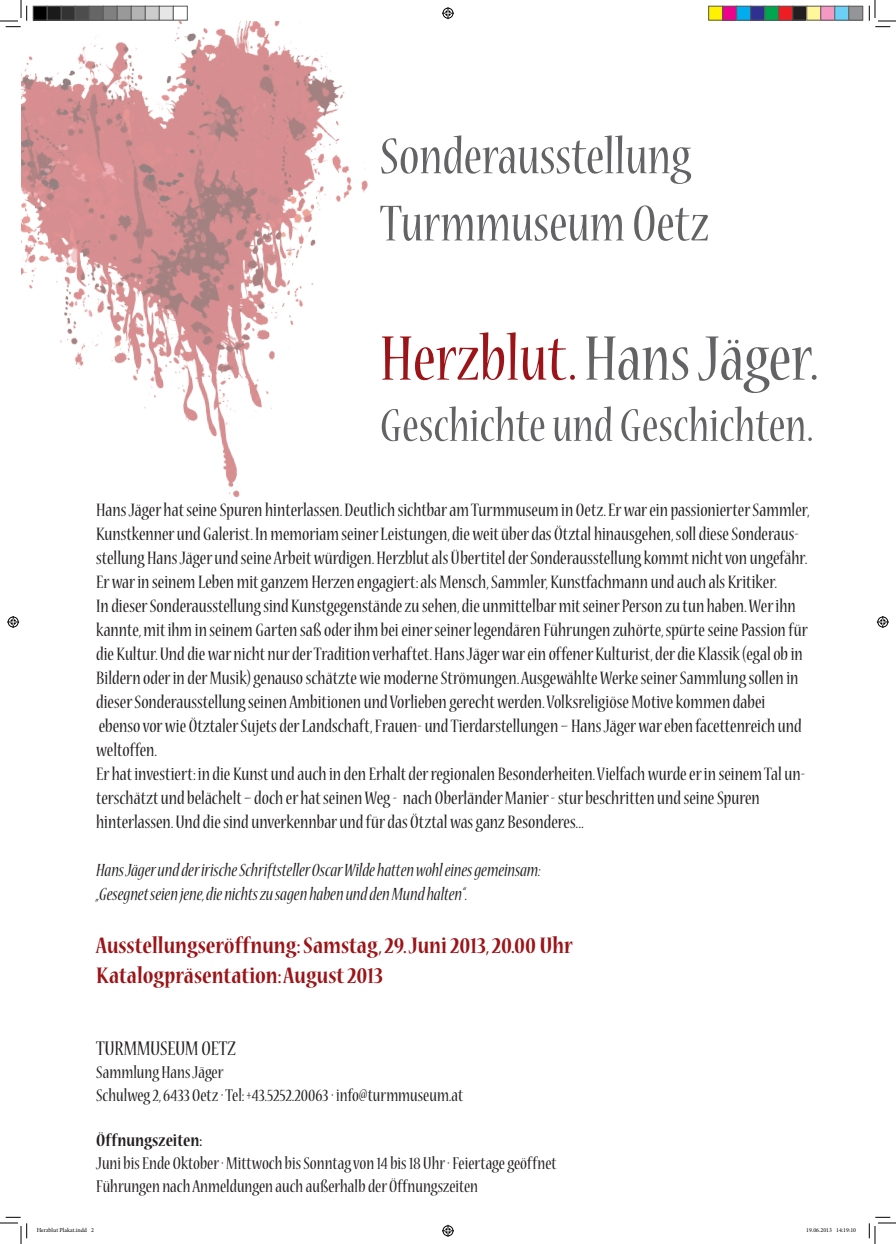
<style>
.page{position:relative;width:896px;height:1244px;background:#fff}
.page>*{position:absolute;margin:0;border:0;box-sizing:border-box;transform-origin:0 0}
.t1{font:condensed 70px "Nueva Std";color:#636366}
.t2{font:condensed 56px "Nueva Std";color:#636366}
.t3{font:condensed 51px "Nueva Std";color:#636366}
.t4{font:700 condensed 25px "Nueva Std";color:#9c1418}
.t5{font:condensed 22px "Nueva Std";color:#231f20}
.t6{font:condensed 20px/24px "Nueva Std";color:#231f20}
.t7{font:italic condensed 20px "Nueva Std";color:#231f20}
.t8{font:condensed 19px "Nueva Std";color:#231f20}
.t9{font:700 condensed 19px "Nueva Std";color:#231f20}
.t10{font:6px "Minion Pro";color:#000}
.s1{color:#9c1418}
</style>
<div class="page">
<img style="left:21px;top:21px;width:347px;height:476px">
<svg style="left:0;top:0;width:27px;height:27px"></svg>
<svg style="left:0;top:1217px;width:27px;height:27px"></svg>
<svg style="left:868px;top:0;width:27px;height:27px"></svg>
<svg style="left:868px;top:1217px;width:27px;height:27px"></svg>
<svg style="left:442px;top:7px;width:12px;height:12px"></svg>
<svg style="left:442px;top:1225px;width:12px;height:12px"></svg>
<svg style="left:7px;top:616px;width:12px;height:12px"></svg>
<svg style="left:876px;top:616px;width:12px;height:12px"></svg>
<div style="left:33px;top:6px;width:14px;height:14px;background:#000"></div>
<div style="left:33px;top:6px;width:15px;height:15px;border:1px solid #595959"></div>
<div style="left:47px;top:6px;width:14px;height:14px;background:#1a1a1a"></div>
<div style="left:47px;top:6px;width:15px;height:15px;border:1px solid #595959"></div>
<div style="left:61px;top:6px;width:14px;height:14px;background:#333"></div>
<div style="left:61px;top:6px;width:15px;height:15px;border:1px solid #595959"></div>
<div style="left:75px;top:6px;width:14px;height:14px;background:#4d4d4d"></div>
<div style="left:75px;top:6px;width:15px;height:15px;border:1px solid #595959"></div>
<div style="left:89px;top:6px;width:14px;height:14px;background:#666"></div>
<div style="left:89px;top:6px;width:15px;height:15px;border:1px solid #595959"></div>
<div style="left:103px;top:6px;width:14px;height:14px;background:#808080"></div>
<div style="left:103px;top:6px;width:15px;height:15px;border:1px solid #595959"></div>
<div style="left:117px;top:6px;width:14px;height:14px;background:#999"></div>
<div style="left:117px;top:6px;width:15px;height:15px;border:1px solid #595959"></div>
<div style="left:131px;top:6px;width:14px;height:14px;background:#b3b3b3"></div>
<div style="left:131px;top:6px;width:15px;height:15px;border:1px solid #595959"></div>
<div style="left:145px;top:6px;width:14px;height:14px;background:#ccc"></div>
<div style="left:145px;top:6px;width:15px;height:15px;border:1px solid #595959"></div>
<div style="left:159px;top:6px;width:14px;height:14px;background:#e6e6e6"></div>
<div style="left:159px;top:6px;width:15px;height:15px;border:1px solid #595959"></div>
<div style="left:173px;top:6px;width:15px;height:15px;border:1px solid #595959"></div>
<div style="left:708px;top:6px;width:14px;height:14px;background:#fff101"></div>
<div style="left:708px;top:6px;width:15px;height:15px;border:1px solid #595959"></div>
<div style="left:722px;top:6px;width:14px;height:14px;background:#ed028c"></div>
<div style="left:722px;top:6px;width:15px;height:15px;border:1px solid #595959"></div>
<div style="left:736px;top:6px;width:14px;height:14px;background:#00aeef"></div>
<div style="left:736px;top:6px;width:15px;height:15px;border:1px solid #595959"></div>
<div style="left:750px;top:6px;width:14px;height:14px;background:#2e3092"></div>
<div style="left:750px;top:6px;width:15px;height:15px;border:1px solid #595959"></div>
<div style="left:764px;top:6px;width:14px;height:14px;background:#00a54f"></div>
<div style="left:764px;top:6px;width:15px;height:15px;border:1px solid #595959"></div>
<div style="left:778px;top:6px;width:14px;height:14px;background:#ee1d23"></div>
<div style="left:778px;top:6px;width:15px;height:15px;border:1px solid #595959"></div>
<div style="left:792px;top:6px;width:14px;height:14px;background:#231f20"></div>
<div style="left:792px;top:6px;width:15px;height:15px;border:1px solid #595959"></div>
<div style="left:806px;top:6px;width:14px;height:14px;background:#fff79a"></div>
<div style="left:806px;top:6px;width:15px;height:15px;border:1px solid #595959"></div>
<div style="left:820px;top:6px;width:14px;height:14px;background:#f499c2"></div>
<div style="left:820px;top:6px;width:15px;height:15px;border:1px solid #595959"></div>
<div style="left:834px;top:6px;width:14px;height:14px;background:#6bcff6"></div>
<div style="left:834px;top:6px;width:15px;height:15px;border:1px solid #595959"></div>
<div style="left:848px;top:6px;width:14px;height:14px;background:#939598"></div>
<div style="left:848px;top:6px;width:15px;height:15px;border:1px solid #595959"></div>
<p class="t2" style="left:380px;top:131px;width:312px">Sonderausstellung</p>
<p class="t2" style="left:380px;top:198px;width:331px">Turmmuseum Oetz</p>
<p class="t1" style="left:380px;top:327px;width:440px"><span class="s1">Herzblut.</span> Hans Jäger.</p>
<p class="t3" style="left:380px;top:402px;width:435px">Geschichte und Geschichten.</p>
<p class="t6" style="left:96px;top:499px;width:715px">Hans Jäger hat seine Spuren hinterlassen. Deutlich sichtbar am Turmmuseum in Oetz. Er war ein passionierter Sammler, Kunstkenner und Galerist. In memoriam seiner Leistungen, die weit über das Ötztal hinausgehen, soll diese Sonderaus&shy;stellung Hans Jäger und seine Arbeit würdigen. Herzblut als Übertitel der Sonderausstellung kommt nicht von ungefähr.<br>Er war in seinem Leben mit ganzem Herzen engagiert: als Mensch, Sammler, Kunstfachmann und auch als Kritiker.<br>In dieser Sonderausstellung sind Kunstgegenstände zu sehen, die unmittelbar mit seiner Person zu tun haben. Wer ihn kannte, mit ihm in seinem Garten saß oder ihm bei einer seiner legendären Führungen zuhörte, spürte seine Passion für die Kultur. Und die war nicht nur der Tradition verhaftet. Hans Jäger war ein offener Kulturist, der die Klassik (egal ob in Bildern oder in der Musik) genauso schätzte wie moderne Strömungen. Ausgewählte Werke seiner Sammlung sollen in dieser Sonderausstellung seinen Ambitionen und Vorlieben gerecht werden. Volksreligiöse Motive kommen dabei ebenso vor wie Ötztaler Sujets der Landschaft, Frauen- und Tierdarstellungen – Hans Jäger war eben facettenreich und weltoffen.</p>
<p class="t6" style="left:96px;top:763px;width:710px">Er hat investiert: in die Kunst und auch in den Erhalt der regionalen Besonderheiten. Vielfach wurde er in seinem Tal un&shy;terschätzt und belächelt – doch er hat seinen Weg - nach Oberländer Manier - stur beschritten und seine Spuren hinterlassen. Und die sind unverkennbar und für das Ötztal was ganz Besonderes...</p>
<p class="t7" style="left:96px;top:862px;width:445px">Hans Jäger und der irische Schriftsteller Oscar Wilde hatten wohl eines gemeinsam:</p>
<p class="t7" style="left:96px;top:886px;width:372px">„Gesegnet seien jene, die nichts zu sagen haben und den Mund halten“.</p>
<p class="t4" style="left:96px;top:934px;width:478px">Ausstellungseröffnung: Samstag, 29. Juni 2013, 20.00 Uhr</p>
<p class="t4" style="left:96px;top:964px;width:288px">Katalogpräsentation: August 2013</p>
<p class="t5" style="left:96px;top:1039px;width:141px">TURMMUSEUM OETZ</p>
<p class="t8" style="left:96px;top:1064px;width:129px">Sammlung Hans Jäger</p>
<p class="t8" style="left:96px;top:1086px;width:368px">Schulweg 2, 6433 Oetz · Tel: +43.5252.20063 · info@turmmuseum.at</p>
<p class="t9" style="left:96px;top:1132px;width:108px">Öffnungszeiten:</p>
<p class="t8" style="left:96px;top:1155px;width:461px">Juni bis Ende Oktober · Mittwoch bis Sonntag von 14 bis 18 Uhr · Feiertage geöffnet</p>
<p class="t8" style="left:96px;top:1178px;width:383px">Führungen nach Anmeldungen auch außerhalb der Öffnungszeiten</p>
<p class="t10" style="left:37px;top:1226px;width:59px">Herzblut Plakat.indd 2</p>
<p class="t10" style="left:806px;top:1226px;width:51px">19.06.2013 14:19:10</p>
</div>
